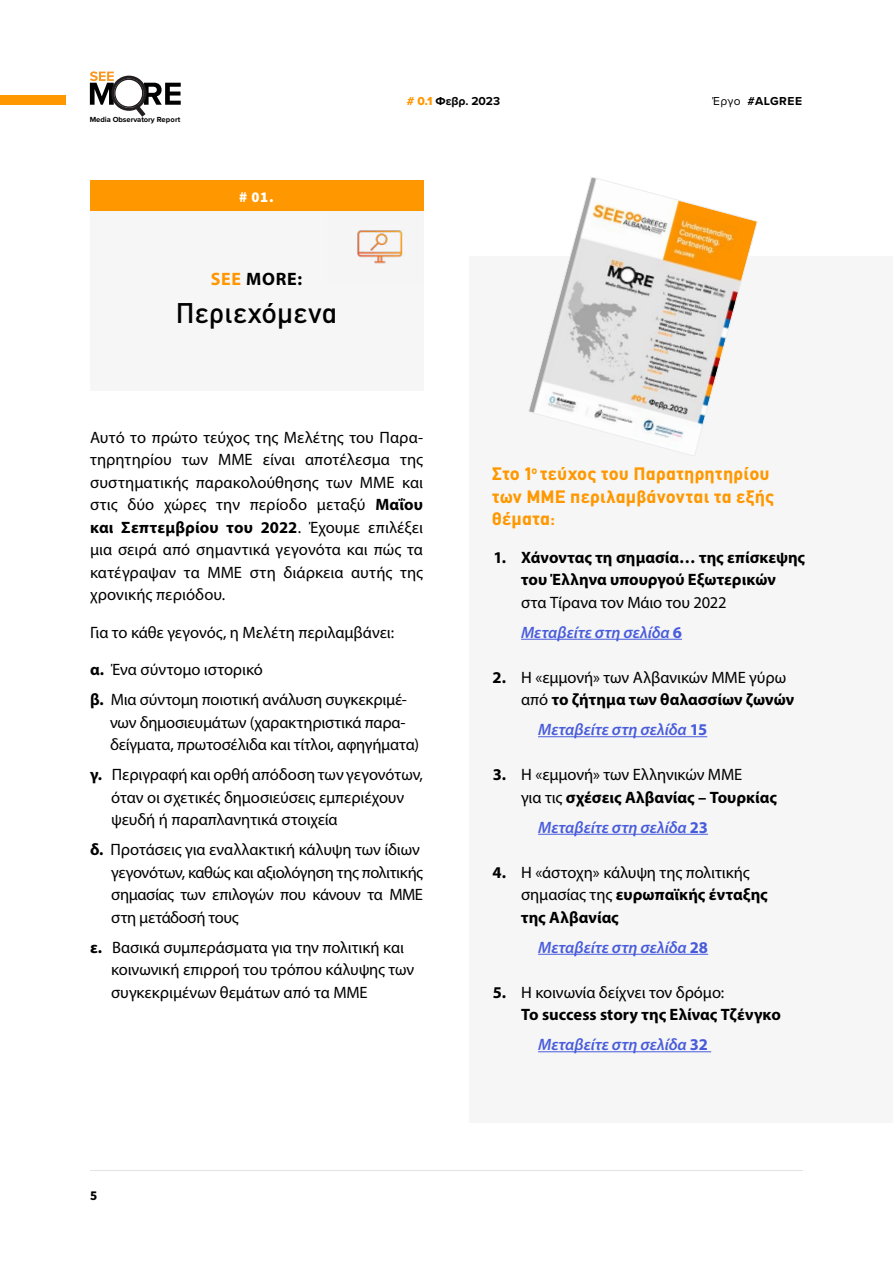
<style>
.page{position:relative;width:893px;height:1263px;background:#fff}
.page>*{position:absolute;margin:0;border:0;box-sizing:border-box;transform-origin:0 0}
.t1{font:500 28.5px "CFDIN Std";letter-spacing:.005em;color:#000}
.t2{font:700 18px/22.5px "CFDIN Std";letter-spacing:.01em;color:#ff9800}
.t3{font:700 18px "Myriad Pro";letter-spacing:.04em;color:#000}
.t4{font:16.5px/22.5px "Myriad Pro";letter-spacing:-.005em;color:#000}
.t5{font:700 16.5px/22.5px "Myriad Pro";color:#000}
.t6{font:italic 600 16.5px "Myriad Pro";color:#485cdb}
.t7{font:900 15px "Source Sans Pro";color:#fff}
.t8{font:700 13.5px "Source Sans Pro";color:#000}
.t9{font:700 12px "Proxima Nova";letter-spacing:.005em;color:#000}
.t10{font:700 7.65px "Proxima Nova";letter-spacing:-.005em;color:#000}
.s1{color:#ff9700}
.s2{font-family:"Proxima Nova Extrabld";font-weight:400;color:#ff9700}
.s3{font-weight:400}
.s4{font-weight:700}
.s5{font-weight:600;font-style:italic;color:#485cdb}
.s6{font-weight:700;color:#485cdb}
.s7{font-weight:700;font-style:normal}
.s8{color:#485cdb}
</style>
<div class="page">
<div style="left:0;top:95px;width:66px;height:10px;background:#ff9700"></div>
<svg style="left:90px;top:71px;width:24px;height:34px"></svg>
<div style="left:111px;top:76px;width:36px;height:35px;border:3px solid #231f20;border-radius:50%"></div>
<div style="left:114px;top:78px;width:30px;height:30px;border:2px solid #231f20;border-radius:50%"></div>
<svg style="left:130px;top:83px;width:51px;height:34px"></svg>
<div style="left:115px;top:80px;width:27px;height:26px;background:#fff;border-radius:50%"></div>
<div style="left:470px;top:256px;width:423px;height:867px;background:#f6f6f6"></div>
<div style="left:90px;top:180px;width:333px;height:210px;background:#f6f6f6"></div>
<div style="left:90px;top:180px;width:333px;height:30px;background:#ff9800"></div>
<img style="left:328px;top:210px;width:94px;height:54px">
<hr style="left:521px;top:639px;width:161px;height:1px;background:#485cdb">
<hr style="left:538px;top:736px;width:169px;height:1px;background:#485cdb">
<hr style="left:538px;top:834px;width:170px;height:1px;background:#485cdb">
<hr style="left:538px;top:954px;width:170px;height:1px;background:#485cdb">
<hr style="left:538px;top:1051px;width:173px;height:1px;background:#485cdb">
<svg style="left:528px;top:177px;width:230px;height:261px"></svg>
<hr style="left:90px;top:1170px;width:713px;height:1px;background:#e3e3e3">
<p class="t10" style="left:90px;top:114px;width:92px">Media Observatory Report</p>
<p class="t7" style="left:239px;top:187px;width:36px"># 01.</p>
<p class="t3" style="left:211px;top:267px;width:93px"><span class="s1">SEE</span> MORE:</p>
<h1 class="t1" style="left:176px;top:296px;width:163px">Περιεχόμενα</h1>
<p class="t9" style="left:407px;top:92px;width:95px"><span class="s2"># 0.1</span> Φεβρ. 2023</p>
<p class="t9" style="left:713px;top:92px;width:91px"><span class="s3">Έργο</span> #ALGREE</p>
<p class="t4" style="left:90px;top:425px;width:335px;text-align:justify">Αυτό το πρώτο τεύχος της Μελέτης του Παρα&shy;τηρητηρίου των ΜΜΕ είναι αποτέλεσμα της συστηματικής παρακολούθησης των ΜΜΕ και στις δύο χώρες την περίοδο μεταξύ <span class="s4">Μαΐου και Σεπτεμβρίου του 2022</span>. Έχουμε επιλέξει μια σειρά από σημαντικά γεγονότα και πώς τα κατέγραψαν τα ΜΜΕ στη διάρκεια αυτής της χρονικής περιόδου.</p>
<p class="t4" style="left:90px;top:621px;width:306px">Για το κάθε γεγονός, η Μελέτη περιλαμβάνει:</p>
<p class="t4" style="left:90px;top:654px;width:319px;line-height:30px"><span class="s4">α.</span> Ένα σύντομο ιστορικό<br><span class="s4">β.</span> Μια σύντομη ποιοτική ανάλυση συγκεκριμέ-</p>
<p class="t4" style="left:110px;top:711px;width:310px">νων δημοσιευμάτων (χαρακτηριστικά παρα&shy;δείγματα, πρωτοσέλιδα και τίτλοι, αφηγήματα)</p>
<p class="t4" style="left:111px;top:763px;width:314px;text-indent:-21px"><span class="s4">γ.</span> Περιγραφή και ορθή απόδοση των γεγονότων, όταν οι σχετικές δημοσιεύσεις εμπεριέχουν ψευδή ή παραπλανητικά στοιχεία</p>
<p class="t4" style="left:111px;top:838px;width:313px;text-indent:-21px"><span class="s4">δ.</span> Προτάσεις για εναλλακτική κάλυψη των ίδιων γεγονότων, καθώς και αξιολόγηση της πολιτικής σημασίας των επιλογών που κάνουν τα ΜΜΕ στη μετάδοσή τους</p>
<p class="t4" style="left:111px;top:936px;width:305px;text-indent:-21px"><span class="s4">ε.</span> Βασικά συμπεράσματα για την πολιτική και κοινωνική επιρροή του τρόπου κάλυψης των συγκεκριμένων θεμάτων από τα ΜΜΕ</p>
<p class="t8" style="left:90px;top:1186px;width:9px">5</p>
<p class="t2" style="left:492px;top:462px;width:284px">Στο 1<sup>ο</sup> τεύχος του Παρατηρητηρίου των ΜΜΕ περιλαμβάνoνται τα εξής θέματα:</p>
<p class="t5" style="left:493px;top:545px;width:14px">1.</p>
<p class="t5" style="left:492px;top:665px;width:15px">2.</p>
<p class="t5" style="left:493px;top:763px;width:15px">3.</p>
<p class="t5" style="left:492px;top:860px;width:15px">4.</p>
<p class="t5" style="left:493px;top:980px;width:15px">5.</p>
<p class="t5" style="left:521px;top:545px;width:286px">Χάνοντας τη σημασία… της επίσκεψης του Έλληνα υπουργού Εξωτερικών</p>
<p class="t4" style="left:521px;top:587px;width:207px;line-height:30px">στα Τίρανα τον Μάιο του 2022<br><span class="s5">Μεταβείτε στη σελίδα</span> <span class="s6">6</span></p>
<p class="t4" style="left:521px;top:665px;width:275px">Η «εμμονή» των Αλβανικών ΜΜΕ γύρω από <span class="s4">το ζήτημα των θαλασσίων ζωνών</span></p>
<p class="t6" style="left:538px;top:719px;width:171px">Μεταβείτε στη σελίδα <span class="s7">15</span></p>
<p class="t4" style="left:521px;top:763px;width:258px">Η «εμμονή» των Ελληνικών ΜΜΕ<br>για τις <span class="s4">σχέσεις Αλβανίας – Τουρκίας</span></p>
<p class="t6" style="left:538px;top:816px;width:171px">Μεταβείτε στη σελίδα <span class="s7">23</span></p>
<p class="t4" style="left:521px;top:860px;width:248px">Η «άστοχη» κάλυψη της πολιτικής σημασίας της <span class="s4">ευρωπαϊκής ένταξης της Αλβανίας</span></p>
<p class="t6" style="left:538px;top:936px;width:172px">Μεταβείτε στη σελίδα <span class="s7">28</span></p>
<p class="t4" style="left:521px;top:980px;width:205px">Η κοινωνία δείχνει τον δρόμο:</p>
<p class="t5" style="left:538px;top:999px;width:244px;line-height:30px;text-indent:-17px">Το success story της Ελίνας Τζένγκο<br><span class="s5">Μεταβείτε στη σελίδα</span> <span class="s8">32</span></p>
</div>
